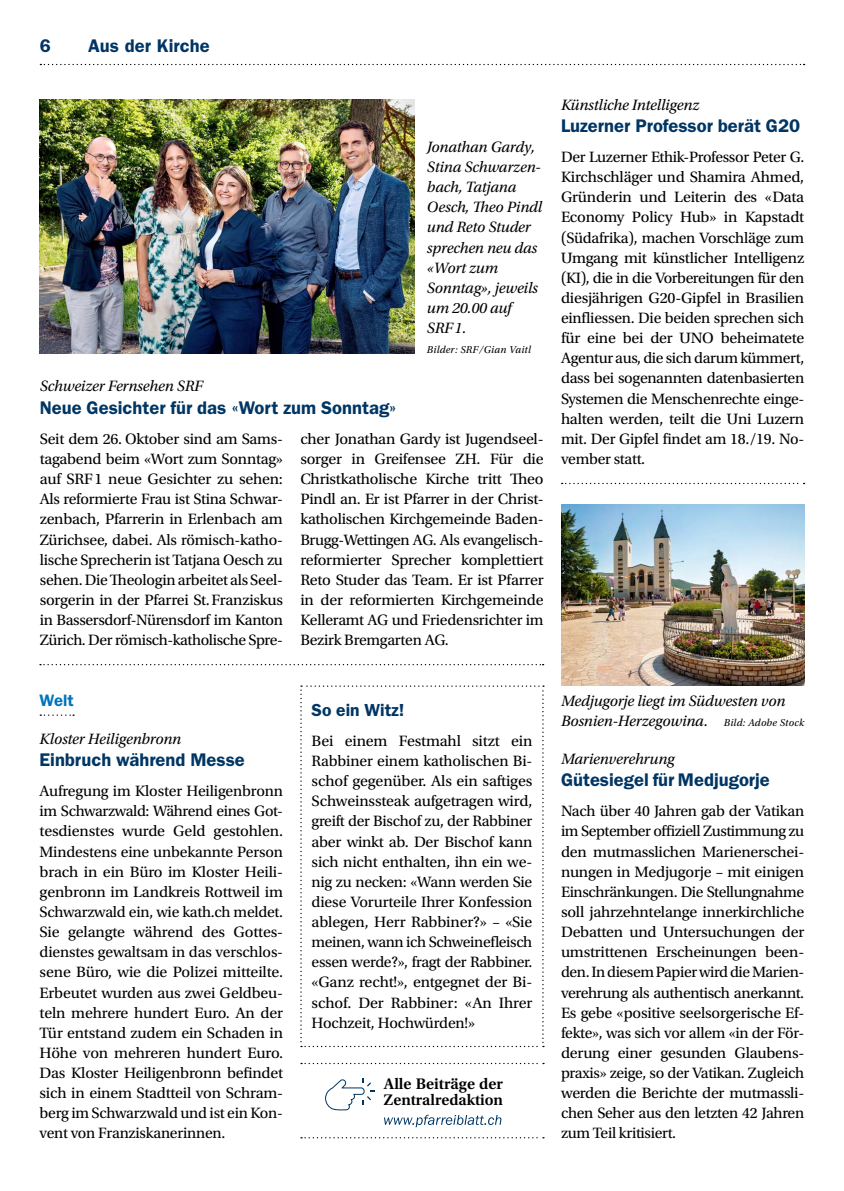
<style>
.page{position:relative;width:844px;height:1191px;background:#fff}
.page>*{position:absolute;margin:0;border:0;box-sizing:border-box;transform-origin:0 0}
.t1{font:600 18.38px "ITC Franklin Gothic Std";color:#003664}
.t2{font:600 17.5px "ITC Franklin Gothic Std";color:#003664}
.t3{font:600 16.62px "ITC Franklin Gothic Std";color:#0075bb}
.t4{font:600 16.1px/16.1px "Utopia Std";color:#000}
.t5{font:15.75px/20.1px "Utopia Std";letter-spacing:-.015em;color:#000;text-align:justify}
.t6{font:italic 15.75px/20.1px "Utopia Std";letter-spacing:-.01em;color:#000}
.t7{font:italic 10.5px "Utopia Std";letter-spacing:.02em;color:#000}
.s1{font-size:10.5px}
</style>
<div class="page">
<img style="left:40px;top:99px;width:374px;height:254px">
<img style="left:561px;top:504px;width:243px;height:181px">
<svg style="left:40px;top:714px;width:34px;height:2px"></svg>
<svg style="left:300px;top:685px;width:244px;height:362px"></svg>
<svg style="left:384px;top:1114px;width:117px;height:13px"></svg>
<svg style="left:325px;top:1078px;width:49px;height:33px"></svg>
<svg style="left:301px;top:1062px;width:243px;height:2px"></svg>
<svg style="left:301px;top:1137px;width:243px;height:1px"></svg>
<svg style="left:561px;top:483px;width:243px;height:1px"></svg>
<svg style="left:40px;top:664px;width:503px;height:1px"></svg>
<svg style="left:40px;top:64px;width:764px;height:1px"></svg>
<p class="t1" style="left:40px;top:35px;width:13px">6</p>
<p class="t1" style="left:88px;top:35px;width:123px">Aus der Kirche</p>
<p class="t6" style="left:40px;top:376px;width:165px">Schweizer Fernsehen SRF</p>
<p class="t1" style="left:40px;top:396px;width:358px">Neue Gesichter für das «Wort zum Sonntag»</p>
<p class="t6" style="left:427px;top:137px;width:117px">Jonathan Gardy,<br>Stina Schwarzen&shy;bach, Tatjana<br>Oesch, Theo Pindl und Reto Studer sprechen neu das «Wort zum<br>Sonntag», jeweils um 20.00 auf<br>SRF1.</p>
<p class="t7" style="left:427px;top:344px;width:105px">Bilder: SRF/Gian Vaitl</p>
<p class="t5" style="left:40px;top:429px;width:245px">Seit dem 26. Oktober sind am Sams&shy;tagabend beim «Wort zum Sonntag» auf SRF1 neue Gesichter zu sehen:<br>Als reformierte Frau ist Stina Schwar&shy;zenbach, Pfarrerin in Erlenbach am Zürichsee, dabei. Als römisch-katho&shy;lische Sprecherin ist Tatjana Oesch zu sehen. Die Theologin arbeitet als Seel&shy;sorgerin in der Pfarrei St.Franziskus in Bassersdorf-Nürensdorf im Kanton Zürich. Der römisch-katholische Spre-</p>
<p class="t5" style="left:300px;top:429px;width:245px">cher Jonathan Gardy ist Jugendseel&shy;sorger in Greifensee ZH. Für die Christkatholische Kirche tritt Theo Pindl an. Er ist Pfarrer in der Christ&shy;katholischen Kirchgemeinde Baden-Brugg-Wettingen AG. Als evangelisch&shy;reformierter Sprecher komplettiert Reto Studer das Team. Er ist Pfarrer in der reformierten Kirchgemeinde Kelleramt AG und Friedensrichter im Bezirk Bremgarten AG.</p>
<p class="t6" style="left:561px;top:95px;width:140px">Künstliche Intelligenz</p>
<p class="t1" style="left:561px;top:115px;width:240px">Luzerner Professor berät G20</p>
<p class="t5" style="left:561px;top:147px;width:245px">Der Luzerner Ethik-Professor Peter G.<br>Kirchschläger und Shamira Ahmed, Gründerin und Leiterin des «Data Economy Policy Hub» in Kapstadt (Südafrika), machen Vorschläge zum Umgang mit künstlicher Intelligenz (KI), die in die Vorbereitungen für den diesjährigen G20-Gipfel in Brasilien einfliessen. Die beiden sprechen sich für eine bei der UNO beheimatete Agentur aus, die sich darum kümmert, dass bei sogenannten datenbasierten Systemen die Menschenrechte einge&shy;halten werden, teilt die Uni Luzern mit. Der Gipfel findet am 18./19. No&shy;vember statt.</p>
<p class="t3" style="left:40px;top:690px;width:36px">Welt</p>
<p class="t6" style="left:40px;top:729px;width:143px">Kloster Heiligenbronn</p>
<p class="t1" style="left:40px;top:749px;width:207px">Einbruch während Messe</p>
<p class="t5" style="left:40px;top:781px;width:245px">Aufregung im Kloster Heiligenbronn im Schwarzwald: Während eines Got&shy;tesdienstes wurde Geld gestohlen.<br>Mindestens eine unbekannte Person brach in ein Büro im Kloster Heili&shy;genbronn im Landkreis Rottweil im Schwarzwald ein, wie kath.ch meldet.<br>Sie gelangte während des Gottes&shy;dienstes gewaltsam in das verschlos&shy;sene Büro, wie die Polizei mitteilte.<br>Erbeutet wurden aus zwei Geldbeu&shy;teln mehrere hundert Euro. An der Tür entstand zudem ein Schaden in Höhe von mehreren hundert Euro.<br>Das Kloster Heiligenbronn befindet sich in einem Stadtteil von Schram&shy;berg im Schwarzwald und ist ein Kon&shy;vent von Franziskanerinnen.</p>
<p class="t2" style="left:311px;top:699px;width:94px">So ein Witz!</p>
<p class="t5" style="left:311px;top:731px;width:222px">Bei einem Festmahl sitzt ein Rabbiner einem katholischen Bi&shy;schof gegenüber. Als ein saftiges Schweinssteak aufgetragen wird, greift der Bischof zu, der Rabbiner aber winkt ab. Der Bischof kann sich nicht enthalten, ihn ein we&shy;nig zu necken: «Wann werden Sie diese Vorurteile Ihrer Konfession ablegen, Herr Rabbiner?» – «Sie meinen, wann ich Schweinefleisch essen werde?», fragt der Rabbiner. «Ganz recht!», entgegnet der Bi&shy;schof. Der Rabbiner: «An Ihrer Hochzeit, Hochwürden!»</p>
<p class="t4" style="left:384px;top:1075px;width:121px">Alle Beiträge der<br>Zentralredaktion</p>
<p class="t6" style="left:561px;top:690px;width:245px">Medjugorje liegt im Südwesten von<br>Bosnien-Herzegowina. <span class="s1">Bild: Adobe Stock</span></p>
<p class="t6" style="left:561px;top:749px;width:115px">Marienverehrung</p>
<p class="t1" style="left:561px;top:769px;width:210px">Gütesiegel für Medjugorje</p>
<p class="t5" style="left:561px;top:801px;width:245px">Nach über 40 Jahren gab der Vatikan im September offiziell Zustimmung zu den mutmasslichen Marienerschei&shy;nungen in Medjugorje – mit einigen Einschränkungen. Die Stellungnahme soll jahrzehntelange innerkirchliche Debatten und Untersuchungen der umstrittenen Erscheinungen been&shy;den. In diesem Papier wird die Marien&shy;verehrung als authentisch anerkannt.<br>Es gebe «positive seelsorgerische Ef&shy;fekte», was sich vor allem «in der För&shy;derung einer gesunden Glaubens&shy;praxis» zeige, so der Vatikan. Zugleich werden die Berichte der mutmassli&shy;chen Seher aus den letzten 42 Jahren zum Teil kritisiert.</p>
</div>
